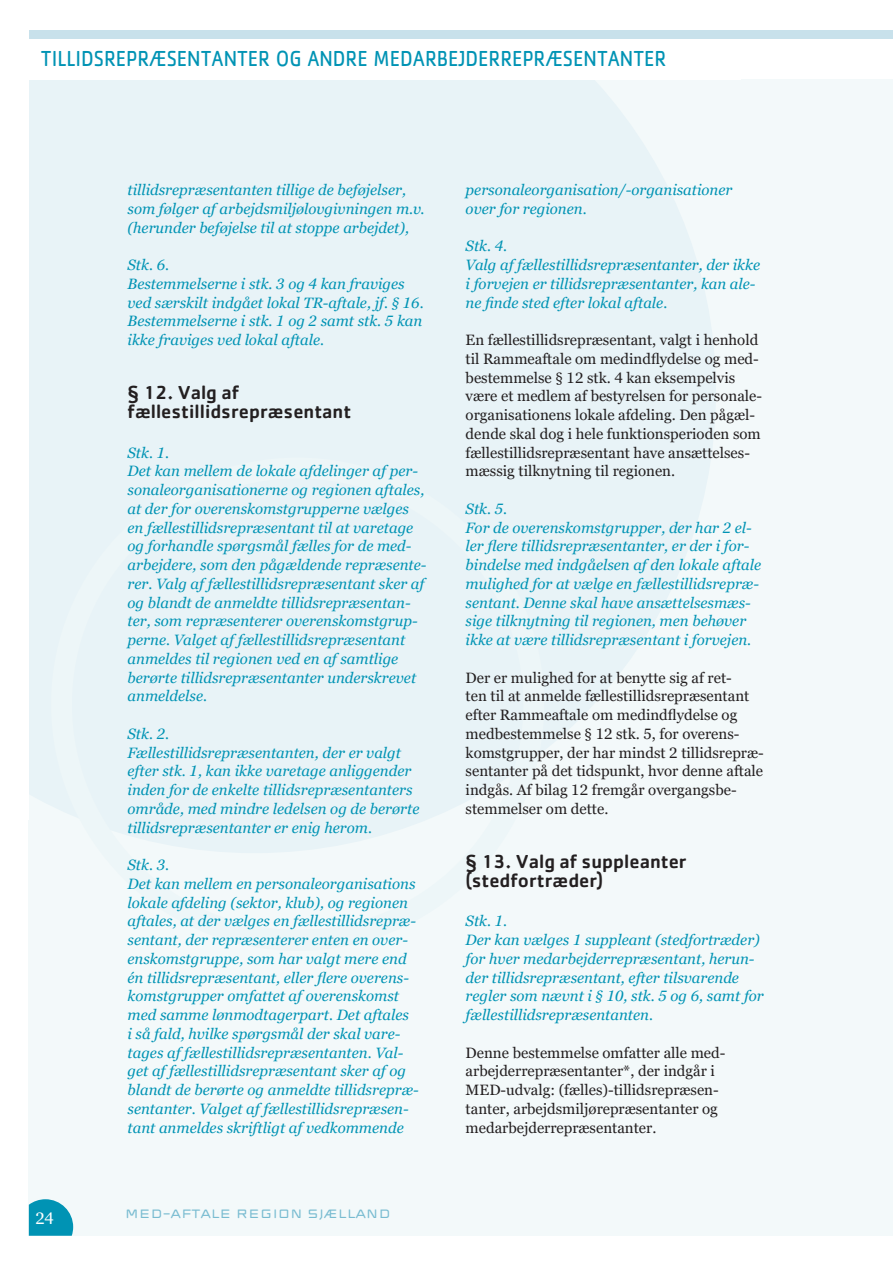
<style>
.page{position:relative;width:893px;height:1263px;background:#fff}
.page>*{position:absolute;margin:0;border:0;box-sizing:border-box;transform-origin:0 0}
.t1{font:22.5px "Cachet Std";color:#0093b4;scale:.9 1}
.t2{font:500 19.5px/18.8px "Cachet Std";color:#231f20}
.t3{font:16.5px "Georgia Pro";color:#fff}
.t4{font:italic 15px/18.8px "Georgia Pro";color:#0093b4}
.t5{font:15px/18.8px "Georgia Pro";color:#231f20}
.t6{font:12px "REGIONSJAELLANDLUKKET";letter-spacing:-.02em;color:#79bcd1}
</style>
<div class="page">
<div style="left:29px;top:79px;width:864px;height:1157px;background:#f3f9fa"></div>
<svg style="left:28px;top:79px;width:688px;height:774px;fill:#e8f3f7"></svg>
<div style="left:0;top:69px;width:29px;height:751px;background:#fff"></div>
<div style="left:29px;top:30px;width:864px;height:8px;background:#c8e1eb"></div>
<svg style="left:29px;top:1199px;width:44px;height:37px"></svg>
<div style="left:51px;top:457px;width:493px;height:494px;border:21px solid #edf6f8;border-radius:50%"></div>
<h1 class="t1" style="left:41px;top:46px;width:696px">TILLIDSREPRÆSENTANTER OG ANDRE MEDARBEJDERREPRÆSENTANTER</h1>
<p class="t3" style="left:35px;top:1209px;width:20px">24</p>
<p class="t4" style="left:128px;top:181px;width:298px">tillidsrepræsentanten tillige de beføjelser, som følger af arbejdsmiljølovgivningen m.v. (herunder beføjelse til at stoppe arbejdet),</p>
<p class="t4" style="left:128px;top:256px;width:298px">Stk. 6.<br>Bestemmelserne i stk. 3 og 4 kan fraviges ved særskilt indgået lokal TR-aftale, jf. § 16.<br>Bestemmelserne i stk. 1 og 2 samt stk. 5 kan ikke fraviges ved lokal aftale.</p>
<h2 class="t2" style="left:128px;top:383px;width:225px">§ 12. Valg af fællestillidsrepræsentant</h2>
<p class="t4" style="left:128px;top:444px;width:300px">Stk. 1.<br>Det kan mellem de lokale afdelinger af per&shy;sonaleorganisationerne og regionen aftales, at der for overenskomstgrupperne vælges en fællestillidsrepræsentant til at varetage og forhandle spørgsmål fælles for de med&shy;arbejdere, som den pågældende repræsente&shy;rer. Valg af fællestillidsrepræsentant sker af og blandt de anmeldte tillidsrepræsentan&shy;ter, som repræsenterer overenskomstgrup&shy;perne. Valget af fællestillidsrepræsentant anmeldes til regionen ved en af samtlige berørte tillidsrepræsentanter underskrevet anmeldelse.</p>
<p class="t4" style="left:128px;top:725px;width:293px">Stk. 2.<br>Fællestillidsrepræsentanten, der er valgt efter stk. 1, kan ikke varetage anliggender inden for de enkelte tillidsrepræsentanters område, med mindre ledelsen og de berørte tillidsrepræsentanter er enig herom.</p>
<p class="t4" style="left:128px;top:856px;width:293px">Stk. 3.<br>Det kan mellem en personaleorganisations lokale afdeling (sektor, klub), og regionen aftales, at der vælges en fællestillidsrepræ&shy;sentant, der repræsenterer enten en over&shy;enskomstgruppe, som har valgt mere end én tillidsrepræsentant, eller flere overens&shy;komstgrupper omfattet af overenskomst med samme lønmodtagerpart. Det aftales<br>i så fald, hvilke spørgsmål der skal vare&shy;tages af fællestillidsrepræsentanten. Val&shy;get af fællestillidsrepræsentant sker af og blandt de berørte og anmeldte tillidsrepræ&shy;sentanter. Valget af fællestillidsrepræsen&shy;tant anmeldes skriftligt af vedkommende</p>
<p class="t6" style="left:125px;top:1206px;width:268px">MED-AFTALE REGION SJÆLLAND</p>
<p class="t4" style="left:466px;top:181px;width:268px">personaleorganisation/-organisationer over for regionen.</p>
<p class="t4" style="left:466px;top:237px;width:296px">Stk. 4.<br>Valg af fællestillidsrepræsentanter, der ikke i forvejen er tillidsrepræsentanter, kan ale&shy;ne finde sted efter lokal aftale.</p>
<p class="t5" style="left:466px;top:331px;width:298px">En fællestillidsrepræsentant, valgt i henhold til Rammeaftale om medindflydelse og med&shy;bestemmelse § 12 stk. 4 kan eksempelvis være et medlem af bestyrelsen for personale&shy;organisationens lokale afdeling. Den pågæl&shy;dende skal dog i hele funktionsperioden som fællestillidsrepræsentant have ansættelses&shy;mæssig tilknytning til regionen.</p>
<p class="t4" style="left:466px;top:500px;width:297px">Stk. 5.<br>For de overenskomstgrupper, der har 2 el&shy;ler flere tillidsrepræsentanter, er der i for&shy;bindelse med indgåelsen af den lokale aftale mulighed for at vælge en fællestillidsrepræ&shy;sentant. Denne skal have ansættelsesmæs&shy;sige tilknytning til regionen, men behøver ikke at være tillidsrepræsentant i forvejen.</p>
<p class="t5" style="left:466px;top:669px;width:300px">Der er mulighed for at benytte sig af ret-<br>ten til at anmelde fællestillidsrepræsentant efter Rammeaftale om medindflydelse og medbestemmelse § 12 stk. 5, for overens&shy;komstgrupper, der har mindst 2 tillidsrepræ&shy;sentanter på det tidspunkt, hvor denne aftale indgås. Af bilag 12 fremgår overgangsbe&shy;stemmelser om dette.</p>
<h2 class="t2" style="left:466px;top:851px;width:223px">§ 13. Valg af suppleanter (stedfortræder)</h2>
<p class="t4" style="left:466px;top:912px;width:300px">Stk. 1.<br>Der kan vælges 1 suppleant (stedfortræder) for hver medarbejderrepræsentant, herun&shy;der tillidsrepræsentant, efter tilsvarende regler som nævnt i § 10, stk. 5 og 6, samt for fællestillidsrepræsentanten.</p>
<p class="t5" style="left:466px;top:1044px;width:261px">Denne bestemmelse omfatter alle med&shy;arbejderrepræsentanter*, der indgår i MED-udvalg: (fælles)-tillidsrepræsen&shy;tanter, arbejdsmiljørepræsentanter og medarbejderrepræsentanter.</p>
</div>
